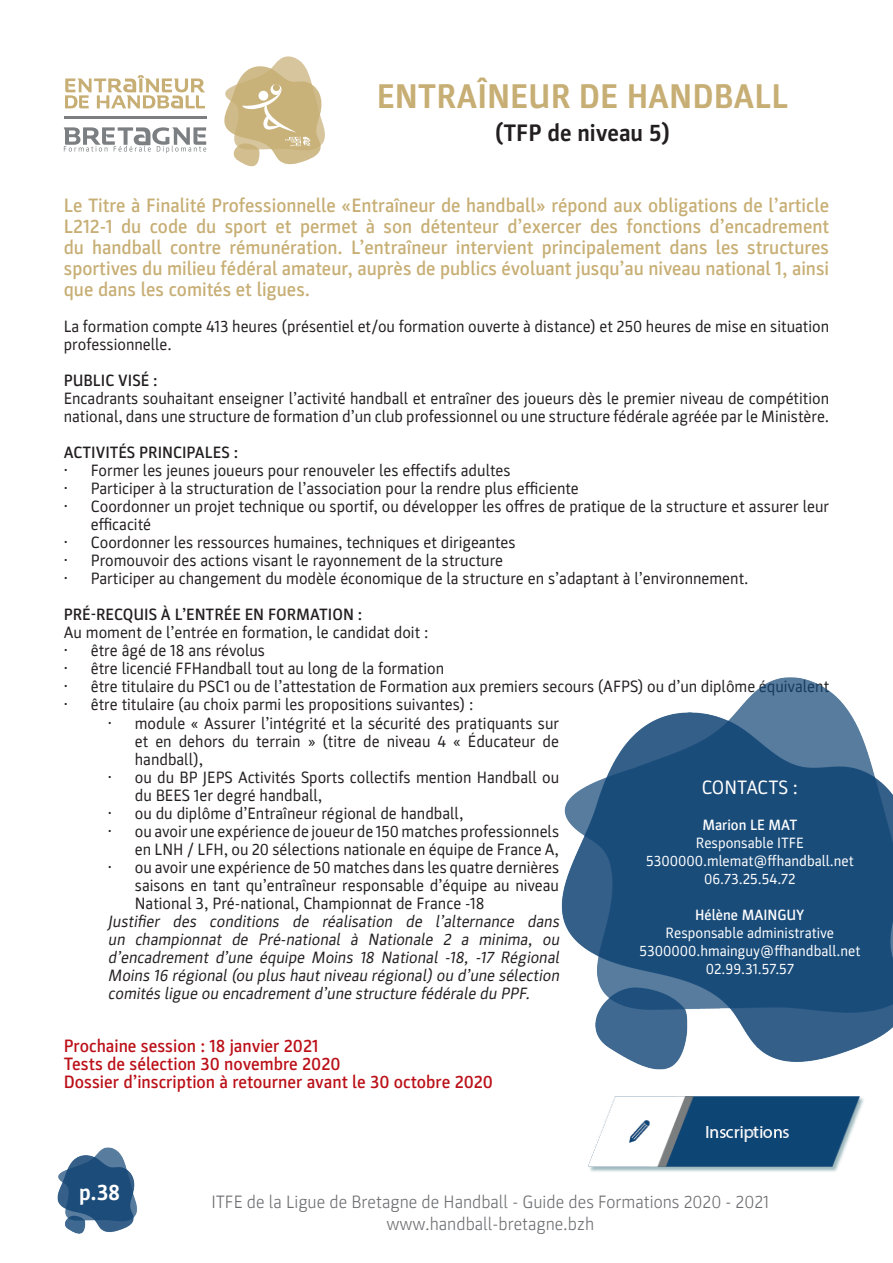
<style>
.page{position:relative;width:893px;height:1263px;background:#fff}
.page>*{position:absolute;margin:0;border:0;box-sizing:border-box;transform-origin:0 0}
.t1{font:700 34.5px "Parka";color:#c7ae74}
.t2{font:700 24px "Parka";color:#231f20}
.t3{font:700 22.5px "Parka";color:#fff}
.t4{font:500 19.5px/21px "Parka";color:#c7ae74;text-align:justify}
.t5{font:19.5px "Parka";color:#fff}
.t6{font:500 18px/18px "Parka";color:#bb1018}
.t7{font:300 18px/21.6px "Parka";color:#6c6d70;text-align:center}
.t8{font:16.5px/18px "Parka";color:#231f20}
.t9{font:italic 16.5px/18px "Parka";color:#231f20;text-align:justify}
.t10{font:500 16.5px "Parka";color:#231f20}
.t11{font:15px/18px "Parka";color:#fff;text-align:center}
.t12{font:500 15px "Parka";color:#fff}
</style>
<div class="page">
<img style="left:57px;top:1147px;width:80px;height:87px">
<hr style="left:64px;top:116px;width:142px;height:3px;background:#7c7f81">
<svg style="left:224px;top:56px;width:101px;height:110px"></svg>
<svg style="left:65px;top:75px;width:140px;height:33px"></svg>
<svg style="left:64px;top:127px;width:142px;height:26px"></svg>
<img style="left:561px;top:677px;width:332px;height:393px">
<img style="left:588px;top:1096px;width:276px;height:76px">
<h1 class="t1" style="left:377px;top:77px;width:413px">ENTRAÎNEUR DE HANDBALL</h1>
<h2 class="t2" style="left:495px;top:119px;width:177px">(TFP de niveau 5)</h2>
<p class="t4" style="left:64px;top:195px;width:767px">Le Titre à Finalité Professionnelle «Entraîneur de handball» répond aux obligations de l’article L212-1 du code du sport et permet à son détenteur d’exercer des fonctions d’encadrement du handball contre rémunération. L’entraîneur intervient principalement dans les structures sportives du milieu fédéral amateur, auprès de publics évoluant jusqu’au niveau national 1, ainsi que dans les comités et ligues.</p>
<p class="t8" style="left:64px;top:317px;width:767px">La formation compte 413 heures (présentiel et/ou formation ouverte à distance) et 250 heures de mise en situation professionnelle.</p>
<p class="t10" style="left:64px;top:371px;width:95px">PUBLIC VISÉ :</p>
<p class="t8" style="left:64px;top:389px;width:767px">Encadrants souhaitant enseigner l’activité handball et entraîner des joueurs dès le premier niveau de compétition national, dans une structure de formation d’un club professionnel ou une structure fédérale agréée par le Ministère.</p>
<p class="t10" style="left:64px;top:443px;width:176px">ACTIVITÉS PRINCIPALES :</p>
<p class="t8" style="left:64px;top:461px;width:448px">• Former les jeunes joueurs pour renouveler les effectifs adultes</p>
<p class="t8" style="left:64px;top:479px;width:516px">• Participer à la structuration de l’association pour la rendre plus efficiente</p>
<p class="t8" style="left:91px;top:497px;width:740px;text-indent:-27px">• Coordonner un projet technique ou sportif, ou développer les offres de pratique de la structure et assurer leur efficacité</p>
<p class="t8" style="left:64px;top:533px;width:453px">• Coordonner les ressources humaines, techniques et dirigeantes</p>
<p class="t8" style="left:64px;top:551px;width:441px">• Promouvoir des actions visant le rayonnement de la structure</p>
<p class="t8" style="left:64px;top:569px;width:686px">• Participer au changement du modèle économique de la structure en s’adaptant à l’environnement.</p>
<p class="t10" style="left:64px;top:605px;width:300px">PRÉ-RECQUIS À L’ENTRÉE EN FORMATION :</p>
<p class="t8" style="left:64px;top:623px;width:366px">Au moment de l’entrée en formation, le candidat doit :</p>
<p class="t8" style="left:64px;top:641px;width:203px">• être âgé de 18 ans révolus</p>
<p class="t8" style="left:64px;top:659px;width:382px">• être licencié FFHandball tout au long de la formation</p>
<p class="t8" style="left:64px;top:677px;width:767px">• être titulaire du PSC1 ou de l’attestation de Formation aux premiers secours (AFPS) ou d’un diplôme équivalent</p>
<p class="t8" style="left:64px;top:695px;width:411px">• être titulaire (au choix parmi les propositions suivantes) :</p>
<p class="t8" style="left:135px;top:715px;width:426px;text-align:justify;text-indent:-27px">• module « Assurer l’intégrité et la sécurité des pratiquants sur et en dehors du terrain » (titre de niveau 4 « Éducateur de handball),</p>
<p class="t8" style="left:135px;top:769px;width:426px;text-indent:-27px">• ou du BP JEPS Activités Sports collectifs mention Handball ou du BEES 1er degré handball,</p>
<p class="t8" style="left:108px;top:805px;width:357px">• ou du diplôme d’Entraîneur régional de handball,</p>
<p class="t8" style="left:108px;top:823px;width:453px;text-align:right">• ou avoir une expérience de joueur de 150 matches professionnels en LNH / LFH, ou 20 sélections nationale en équipe de France A,</p>
<p class="t8" style="left:135px;top:859px;width:426px;text-align:justify;text-indent:-27px">• ou avoir une expérience de 50 matches dans les quatre dernières saisons en tant qu’entraîneur responsable d’équipe au niveau National 3, Pré-national, Championnat de France -18</p>
<p class="t9" style="left:108px;top:913px;width:456px">J ustifier des conditions de réalisation de l’alternance dans un championnat de Pré-national à Nationale 2 a minima, ou d’encadrement d’une équipe Moins 18 National -18, -17 Régional Moins 16 régional (ou plus haut niveau régional) ou d’une sélection comités ligue ou encadrement d’une structure fédérale du PPF.</p>
<p class="t6" style="left:64px;top:1037px;width:431px">Prochaine session : 18 janvier 2021<br>Tests de sélection 30 novembre 2020<br>Dossier d’inscription à retourner avant le 30 octobre 2020</p>
<p class="t5" style="left:702px;top:777px;width:98px">CONTACTS :</p>
<p class="t12" style="left:702px;top:817px;width:97px">Marion LE MAT</p>
<p class="t11" style="left:646px;top:834px;width:209px">Responsable ITFE<br>5300000.mlemat@ffhandball.net<br>06.73.25.54.72</p>
<p class="t12" style="left:695px;top:907px;width:111px">Hélène MAINGUY</p>
<p class="t11" style="left:639px;top:924px;width:222px">Responsable administrative<br>5300000.hmainguy@ffhandball.net<br>02.99.31.57.57</p>
<h3 class="t3" style="left:79px;top:1179px;width:43px">p.38</h3>
<p class="t7" style="left:211px;top:1191px;width:559px">ITFE de la Ligue de Bretagne de Handball - Guide des Formations 2020 - 2021 www.handball-bretagne.bzh</p>
</div>
